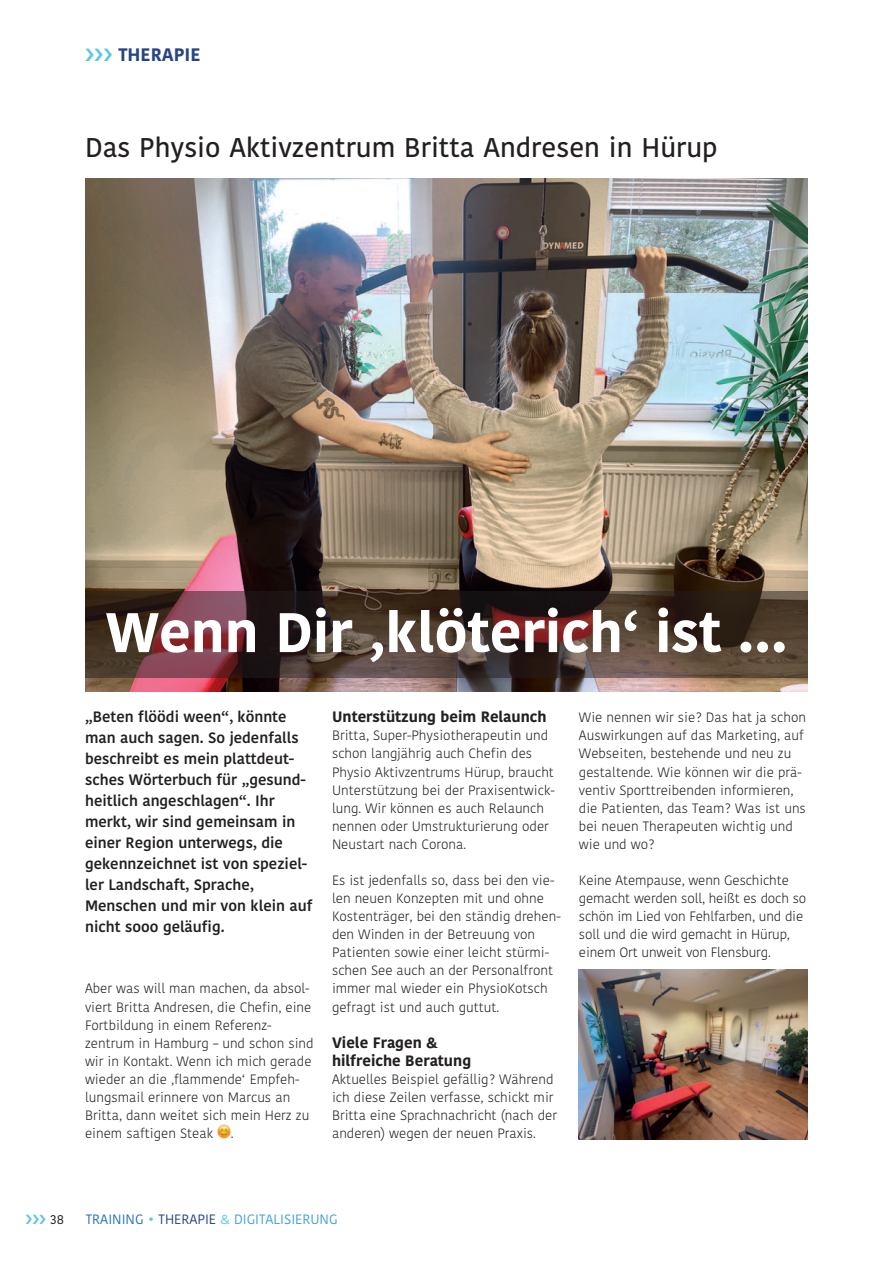
<style>
.page{position:relative;width:893px;height:1263px;background:#fff}
.page>*{position:absolute;margin:0;border:0;box-sizing:border-box;transform-origin:0 0}
.t1{font:700 55.5px "Kohinoor Telugu";color:#fff}
.t2{font:500 27px "Kohinoor Telugu";color:#231f20}
.t3{font:700 18px "Kohinoor Telugu";color:#274485}
.t4{font:600 15px/21px "Kohinoor Telugu";color:#231f20}
.t5{font:700 15px/18.1px "Kohinoor Telugu";color:#231f20}
.t6{font:300 13.5px/18.1px "Kohinoor Telugu";color:#231f20}
.t7{font:13.5px "STIX Two Text";color:#42a0d8}
.t8{font:13.5px "STIX Two Text";color:#231f20}
.s1{color:#2970b4}
.s2{color:#5cc9df}
.s3{color:#274485}
</style>
<div class="page">
<img style="left:85px;top:179px;width:723px;height:513px">
<div style="left:85px;top:591px;width:723px;height:87px;background:#231f20;opacity:.5"></div>
<img style="left:579px;top:969px;width:229px;height:170px">
<svg style="left:217px;top:1124px;width:14px;height:14px"></svg>
<p class="t3" style="left:118px;top:48px;width:84px">THERAPIE</p>
<p class="t2" style="left:85px;top:132px;width:634px">Das Physio Aktivzentrum Britta Andresen in Hürup</p>
<p class="t1" style="left:106px;top:610px;width:683px">Wenn Dir ‚klöterich‘ ist …</p>
<p class="t4" style="left:85px;top:708px;width:229px">„Beten flöödi ween“, könnte man auch sagen. So jedenfalls beschreibt es mein plattdeut&shy;sches Wörterbuch für „gesund&shy;heitlich angeschlagen“. Ihr merkt, wir sind gemeinsam in einer Region unterwegs, die gekennzeichnet ist von speziel&shy;ler Landschaft, Sprache,<br>Menschen und mir von klein auf nicht sooo geläufig.</p>
<p class="t6" style="left:85px;top:981px;width:230px">Aber was will man machen, da absol&shy;viert Britta Andresen, die Chefin, eine Fortbildung in einem Referenz - zentrum in Hamburg – und schon sind wir in Kontakt. Wenn ich mich gerade wieder an die ‚flammende‘ Empfeh&shy;lungsmail erinnere von Marcus an Britta, dann weitet sich mein Herz zu einem saftigen Steak</p>
<p class="t6" style="left:231px;top:1125px;width:4px">.</p>
<p class="t5" style="left:332px;top:709px;width:216px">Unterstützung beim Relaunch</p>
<p class="t6" style="left:332px;top:728px;width:224px">Britta, Super-Physiotherapeutin und schon langjährig auch Chefin des Physio Aktivzentrums Hürup, braucht Unterstützung bei der Praxisentwick&shy;lung. Wir können es auch Relaunch nennen oder Umstrukturierung oder Neustart nach Corona.</p>
<p class="t6" style="left:332px;top:872px;width:230px">Es ist jedenfalls so, dass bei den vie&shy;len neuen Konzepten mit und ohne Kostenträger, bei den ständig drehen&shy;den Winden in der Betreuung von Patienten sowie einer leicht stürmi&shy;schen See auch an der Personalfront immer mal wieder ein PhysioKotsch gefragt ist und auch guttut.</p>
<p class="t5" style="left:332px;top:1034px;width:141px">Viele Fragen &amp; hilfreiche Beratung</p>
<p class="t6" style="left:332px;top:1071px;width:226px">Aktuelles Beispiel gefällig? Während ich diese Zeilen verfasse, schickt mir Britta eine Sprachnachricht (nach der anderen) wegen der neuen Praxis.</p>
<p class="t6" style="left:579px;top:709px;width:229px">Wie nennen wir sie? Das hat ja schon<br>Auswirkungen auf das Marketing, auf<br>Webseiten, bestehende und neu zu gestaltende. Wie können wir die prä&shy;ventiv Sporttreibenden informieren, die Patienten, das Team? Was ist uns bei neuen Therapeuten wichtig und wie und wo?</p>
<p class="t6" style="left:579px;top:872px;width:229px">Keine Atempause, wenn Geschichte gemacht werden soll, heißt es doch so schön im Lied von Fehlfarben, und die soll und die wird gemacht in Hürup, einem Ort unweit von Flensburg.</p>
<p class="t8" style="left:50px;top:1211px;width:15px">38</p>
<p class="t7" style="left:86px;top:1211px;width:253px"><span class="s1">TRAINING</span> <span class="s2">•</span> <span class="s3">THERAPIE</span> <span class="s2">&amp;</span> DIGITALISIERUNG</p>
</div>
